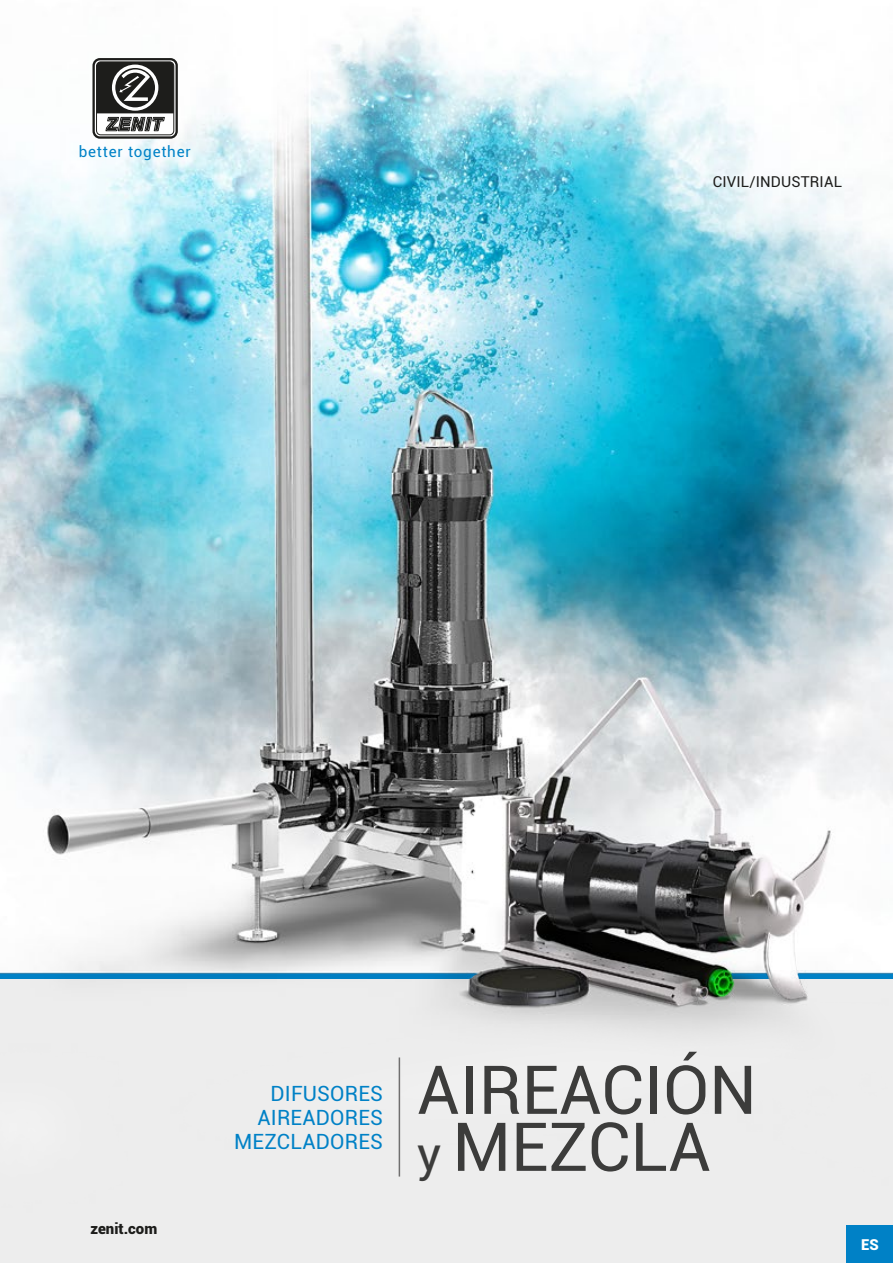
<style>
.page{position:relative;width:893px;height:1263px;background:#fff}
.page>*{position:absolute;margin:0;border:0;box-sizing:border-box;transform-origin:0 0}
.t1{font:67.5px "Roboto";color:#3c3c3b}
.t2{font:21px "Roboto";letter-spacing:.01em;color:#0081c6}
.t3{font:15.15px "Roboto";letter-spacing:.05em;color:#0082c7}
.t4{font:15px "Roboto";letter-spacing:.01em;color:#1d1d1b}
.t5{font:900 15px "Roboto";color:#1d1d1b}
.t6{font:900 15px "Roboto";color:#fff}
.s1{font-size:48px}
</style>
<div class="page">
<img style="left:0;top:17px;width:893px;height:1246px">
<svg style="left:94px;top:59px;width:83px;height:79px"></svg>
<div style="left:92px;top:58px;width:86px;height:81px;border:2px solid #1d1d1b;border-radius:6px"></div>
<div style="left:96px;top:62px;width:78px;height:73px;border:1px solid #1d1d1b;border-radius:4px"></div>
<svg style="left:97px;top:62px;width:77px;height:69px"></svg>
<div style="left:847px;top:1225px;width:46px;height:38px;background:#0081c6"></div>
<hr style="left:399px;top:1057px;width:1px;height:119px;background:#706f6f">
<p class="t3" style="left:79px;top:141px;width:113px">better together</p>
<p class="t4" style="left:713px;top:171px;width:131px">CIVIL/INDUSTRIAL</p>
<p class="t5" style="left:90px;top:1218px;width:68px">zenit.com</p>
<p class="t2" style="left:270px;top:1079px;width:114px">DIFUSORES</p>
<p class="t2" style="left:257px;top:1103px;width:127px">AIREADORES</p>
<p class="t2" style="left:234px;top:1127px;width:150px">MEZCLADORES</p>
<p class="t1" style="left:417px;top:1042px;width:341px">AIREACIÓN</p>
<p class="t1" style="left:417px;top:1099px;width:295px"><span class="s1">y</span> MEZCLA</p>
<p class="t6" style="left:861px;top:1234px;width:19px">ES</p>
</div>
